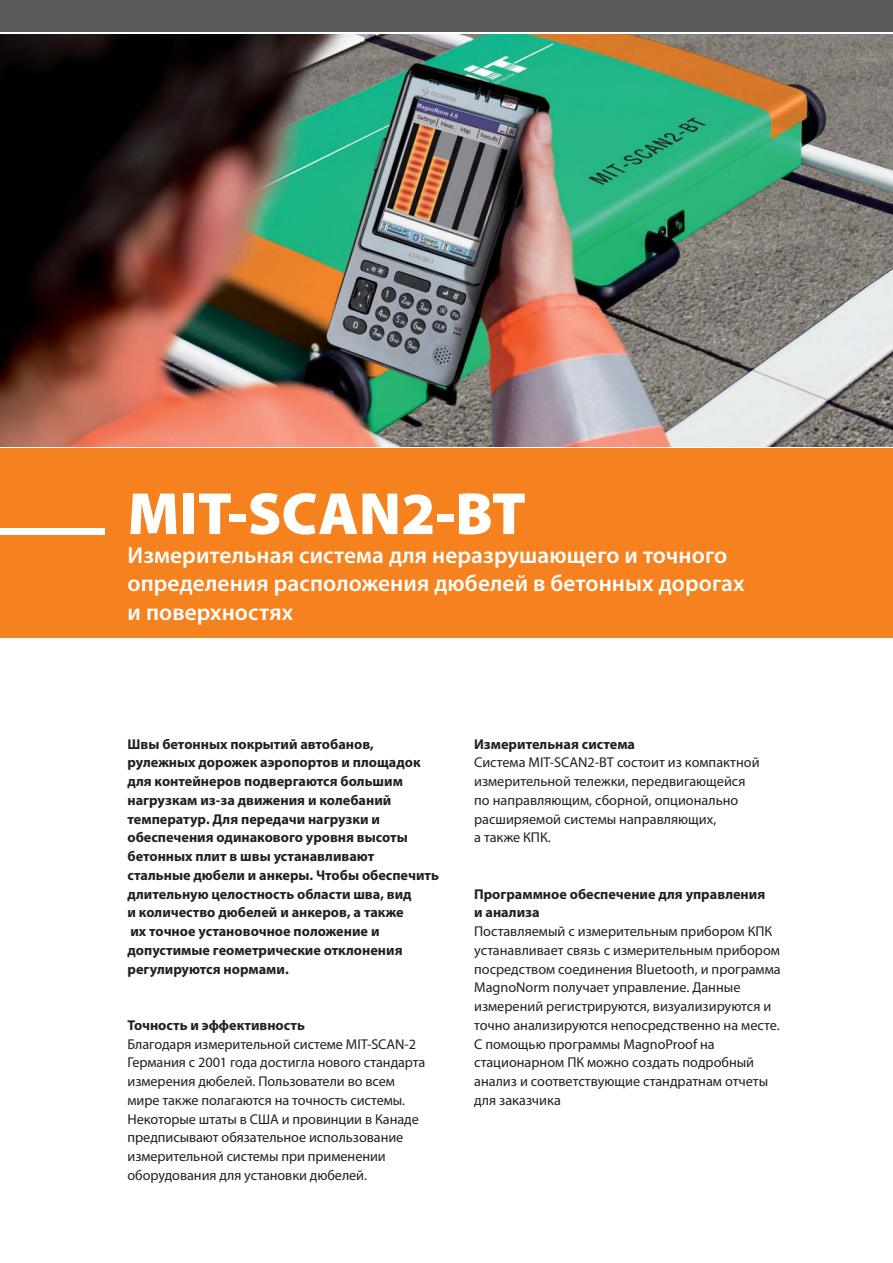
<style>
.page{position:relative;width:893px;height:1263px;background:#fff}
.page>*{position:absolute;margin:0;border:0;box-sizing:border-box;transform-origin:0 0}
.t1{font:900 60px "Myriad Pro";color:#fff}
.t2{font:600 23.25px/28.5px "Myriad Pro";letter-spacing:.005em;color:#fff}
.t3{font:14.25px/18.8px "Myriad Pro";color:#231f20}
.t4{font:700 14.25px/18.8px "Myriad Pro";color:#231f20}
</style>
<div class="page">
<div style="left:0;top:449px;width:893px;height:189px;background:#f5821f"></div>
<img style="left:0;top:34px;width:893px;height:413px">
<div style="left:0;top:0;width:893px;height:32px;background:#58595b"></div>
<div style="left:0;top:528px;width:104px;height:7px;background:#fff"></div>
<h1 class="t1" style="left:128px;top:491px;width:400px">MIT-SCAN2-BT</h1>
<h2 class="t2" style="left:128px;top:543px;width:619px">Измерительная система для неразрушающего и точного определения расположения дюбелей в бетонных дорогах и поверхностях</h2>
<p class="t4" style="left:128px;top:736px;width:313px">Швы бетонных покрытий автобанов, рулежных дорожек аэропортов и площадок для контейнеров подвергаются большим нагрузкам из-за движения и колебаний температур. Для передачи нагрузки и обеспечения одинакового уровня высоты бетонных плит в швы устанавливают стальные дюбели и анкеры. Чтобы обеспечить длительную целостность области шва, вид<br>и количество дюбелей и анкеров, а также<br>их точное установочное положение и допустимые геометрические отклонения регулируются нормами.</p>
<p class="t4" style="left:128px;top:1017px;width:179px">Точность и эффективность</p>
<p class="t3" style="left:128px;top:1036px;width:299px">Благодаря измерительной системе MIT-SCAN-2<br>Германия с 2001 года достигла нового стандарта измерения дюбелей. Пользователи во всем мире также полагаются на точность системы.<br>Некоторые штаты в США и провинции в Канаде предписывают обязательное использование измерительной системы при применении оборудования для установки дюбелей.</p>
<p class="t4" style="left:474px;top:736px;width:162px">Измерительная система</p>
<p class="t3" style="left:474px;top:755px;width:287px">Система MIT-SCAN2-BT состоит из компактной измерительной тележки, передвигающейся по направляющим, сборной, опционально расширяемой системы направляющих,<br>а также КПК.</p>
<p class="t4" style="left:474px;top:886px;width:293px">Программное обеспечение для управления и анализа</p>
<p class="t3" style="left:474px;top:924px;width:308px">Поставляемый с измерительным прибором КПК устанавливает связь с измерительным прибором посредством соединения Bluetooth, и программа MagnoNorm получает управление. Данные измерений регистрируются, визуализируются и точно анализируются непосредственно на месте.<br>С помощью программы MagnoProof на стационарном ПК можно создать подробный анализ и соответствующие стандратнам отчеты для заказчика</p>
</div>
